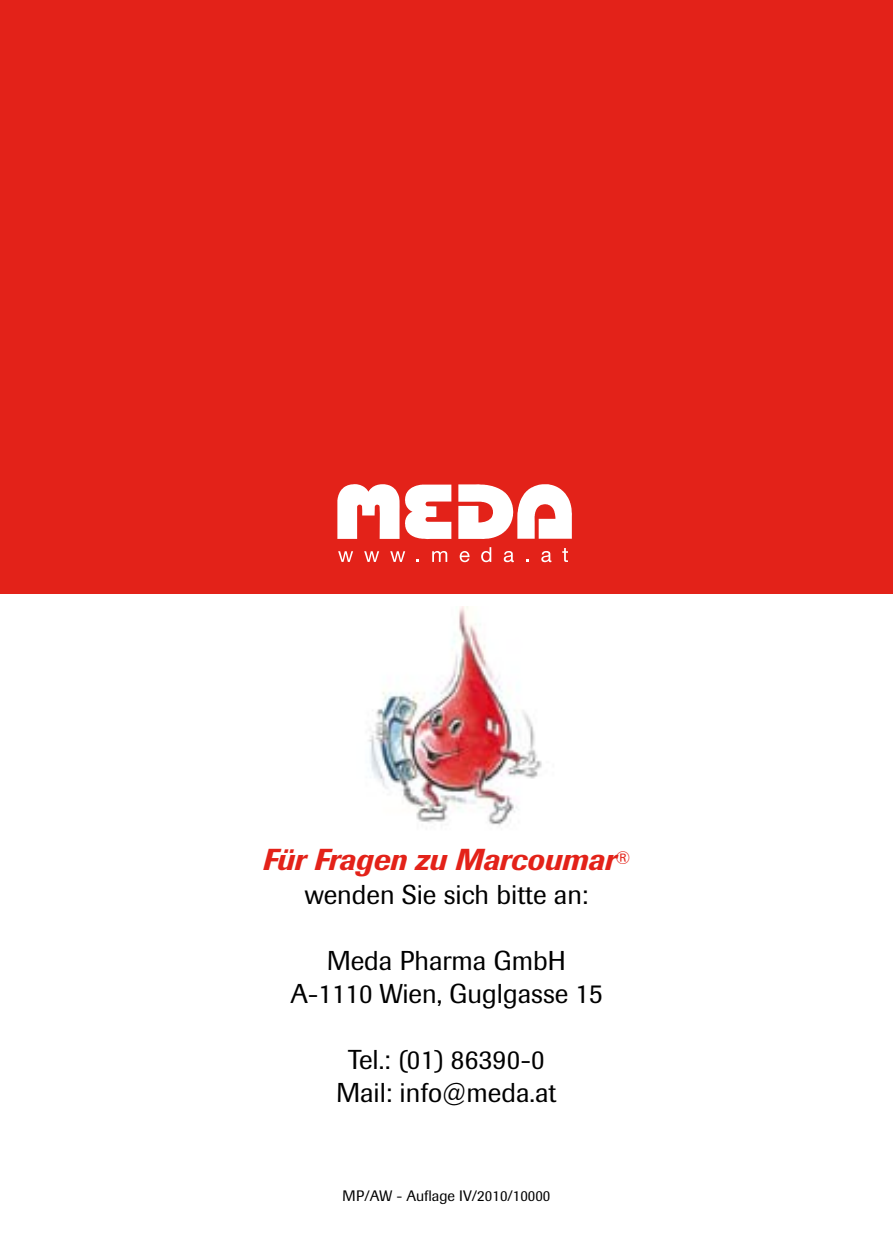
<style>
.page{position:relative;width:893px;height:1259px;background:#fff}
.page>*{position:absolute;margin:0;border:0;box-sizing:border-box;transform-origin:0 0}
.t1{font:italic 500 30px "Imago";color:#e32219}
.t2{font:27px/33px "Imago";color:#000;text-align:center}
.t3{font:15px "Imago";color:#000}
</style>
<div class="page">
<div style="left:0;top:0;width:893px;height:593px;background:#e32219"></div>
<svg style="left:337px;top:484px;width:235px;height:55px"></svg>
<svg style="left:338px;top:551px;width:15px;height:11px"></svg>
<svg style="left:364px;top:551px;width:15px;height:11px"></svg>
<svg style="left:390px;top:551px;width:15px;height:11px"></svg>
<svg style="left:432px;top:551px;width:15px;height:11px"></svg>
<svg style="left:460px;top:551px;width:10px;height:11px"></svg>
<svg style="left:481px;top:547px;width:10px;height:15px"></svg>
<svg style="left:504px;top:551px;width:10px;height:11px"></svg>
<svg style="left:541px;top:551px;width:10px;height:11px"></svg>
<svg style="left:562px;top:548px;width:6px;height:14px"></svg>
<img style="left:368px;top:606px;width:174px;height:220px">
<p class="t1" style="left:262px;top:842px;width:370px">Für Fragen zu Marcoumar<sup>®</sup></p>
<p class="t2" style="left:305px;top:878px;width:285px">wenden Sie sich bitte an:</p>
<p class="t2" style="left:290px;top:943px;width:314px">Meda Pharma GmbH<br>A-1110 Wien, Guglgasse 15</p>
<p class="t2" style="left:336px;top:1042px;width:221px">Tel.: (01) 86390-0<br>Mail: info@meda.at</p>
<p class="t3" style="left:343px;top:1186px;width:209px">MP/AW - Auflage IV/2010/10000</p>
</div>
